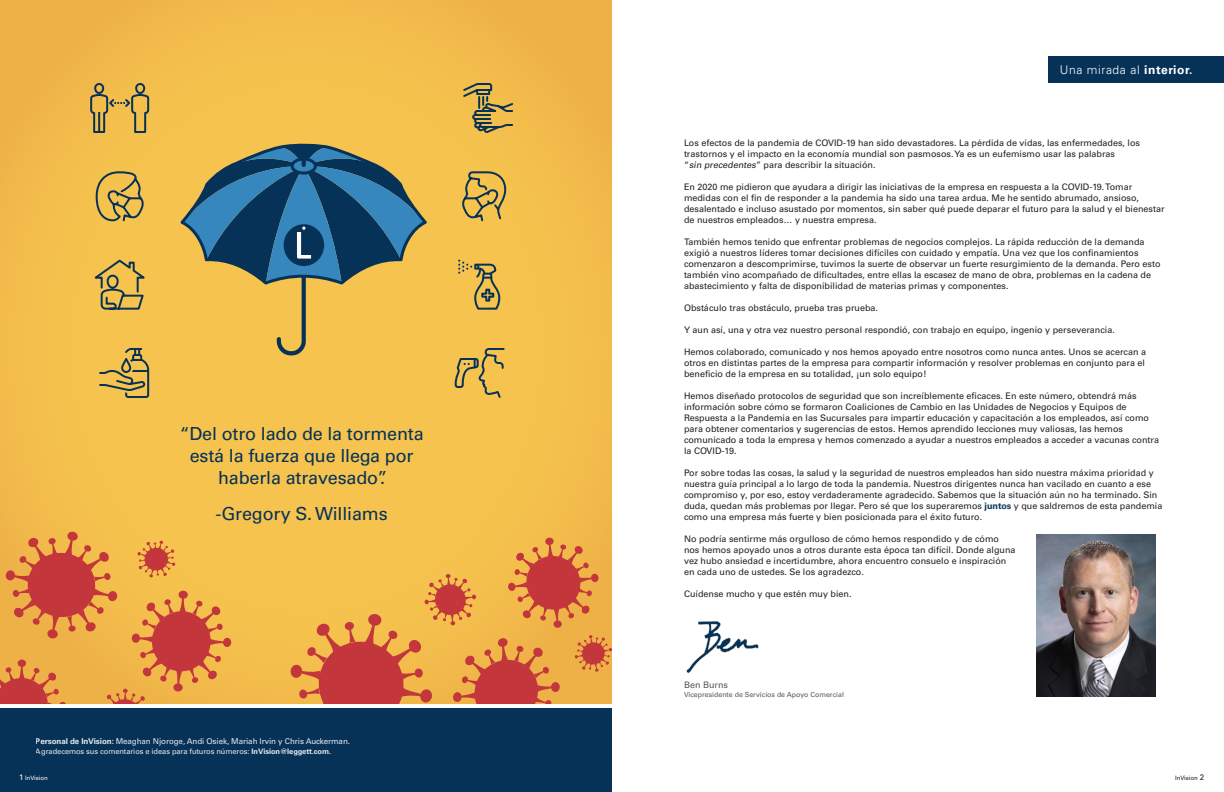
<style>
.page{position:relative;width:1224px;height:792px;background:#fff}
.page>*{position:absolute;margin:0;border:0;box-sizing:border-box;transform-origin:0 0}
.t1{font:18px/22px "Univers";letter-spacing:-.01em;color:#063257;text-align:center}
.t2{font:300 12px "Univers";letter-spacing:.05em;color:#fff}
.t3{font:9px/11px "Univers";color:#231f20}
.t4{font:9px "Univers";color:#57585a}
.t5{font:8px "Univers";letter-spacing:-.01em;color:#fff}
.t6{font:7.5px "Univers";letter-spacing:-.01em;color:#fff}
.t7{font:7px "Univers";color:#57585a}
.t8{font:6px "Univers";letter-spacing:-.01em;color:#fff}
.t9{font:6px "Univers";letter-spacing:-.01em;color:#231f20}
.s1{font-weight:700}
.s2{font-size:8px}
.s3{font-style:italic}
.s4{font-weight:700;color:#073257}
</style>
<div class="page">
<div style="left:0;top:0;width:622px;height:704px;background:linear-gradient(to bottom,#f3bc4c,#f6c24e)"></div>
<svg style="left:0;top:531px;width:231px;height:173px;background:#e49546"></svg>
<svg style="left:290px;top:538px;width:322px;height:166px;background:#e59847"></svg>
<svg style="left:461px;top:151px;width:46px;height:72px;background:#d1ac4e"></svg>
<svg style="left:95px;top:170px;width:50px;height:53px;background:#c4a44f"></svg>
<svg style="left:454px;top:347px;width:52px;height:53px;background:#d1ac4f"></svg>
<svg style="left:458px;top:260px;width:43px;height:51px;background:#c6a54f"></svg>
<svg style="left:462px;top:82px;width:53px;height:53px;background:#bf9f4e"></svg>
<div style="left:94px;top:83px;width:10px;height:11px;border:2px solid #073257;border-radius:4px"></div>
<div style="left:135px;top:83px;width:10px;height:11px;border:2px solid #073257;border-radius:4px"></div>
<svg style="left:89px;top:93px;width:61px;height:41px;background:#c4a24e"></svg>
<svg style="left:89px;top:258px;width:61px;height:53px;background:#cba94f"></svg>
<svg style="left:99px;top:348px;width:50px;height:50px;background:#c0a24f"></svg>
<div style="left:0;top:708px;width:622px;height:84px;background:#063257"></div>
<svg style="left:177px;top:144px;width:253px;height:211px;background:#909065"></svg>
<div style="left:612px;top:0;width:612px;height:792px;background:#fff"></div>
<div style="left:1049px;top:56px;width:175px;height:27px;background:#063257"></div>
<img style="left:1037px;top:534px;width:118px;height:163px">
<img style="left:686px;top:621px;width:73px;height:52px">
<p class="t1" style="left:180px;top:423px;width:246px">“Del otro lado de la tormenta está la fuerza que llega por haberla atravesado”.</p>
<p class="t1" style="left:216px;top:503px;width:174px">-Gregory S. Williams</p>
<p class="t5" style="left:36px;top:737px;width:316px"><span class="s1">Personal de InVision:</span> Meaghan Njoroge, Andi Osiek, Mariah Irvin y Chris Auckerman.</p>
<p class="t6" style="left:36px;top:747px;width:297px">Agradecemos sus comentarios e ideas para futuros números: <span class="s1">InVision@leggett.com.</span></p>
<p class="t8" style="left:19px;top:775px;width:30px"><span class="s2">1</span> InVision</p>
<p class="t2" style="left:1060px;top:63px;width:134px">Una mirada al <span class="s1">interior.</span></p>
<p class="t3" style="left:684px;top:137px;width:458px">Los efectos de la pandemia de COVID-19 han sido devastadores. La pérdida de vidas, las enfermedades, los trastornos y el impacto en la economía mundial son pasmosos. Ya es un eufemismo usar las palabras</p>
<p class="t3" style="left:684px;top:159px;width:193px">“<span class="s3">sin precedentes</span>” para describir la situación.</p>
<p class="t3" style="left:684px;top:181px;width:482px">En 2020 me pidieron que ayudara a dirigir las iniciativas de la empresa en respuesta a la COVID-19. Tomar medidas con el fin de responder a la pandemia ha sido una tarea ardua. Me he sentido abrumado, ansioso, desalentado e incluso asustado por momentos, sin saber qué puede deparar el futuro para la salud y el bienestar de nuestros empleados… y nuestra empresa.</p>
<p class="t3" style="left:684px;top:236px;width:478px">También hemos tenido que enfrentar problemas de negocios complejos. La rápida reducción de la demanda exigió a nuestros líderes tomar decisiones difíciles con cuidado y empatía. Una vez que los confinamientos comenzaron a descomprimirse, tuvimos la suerte de observar un fuerte resurgimiento de la demanda. Pero esto también vino acompañado de dificultades, entre ellas la escasez de mano de obra, problemas en la cadena de abastecimiento y falta de disponibilidad de materias primas y componentes.</p>
<p class="t3" style="left:684px;top:302px;width:196px">Obstáculo tras obstáculo, prueba tras prueba.</p>
<p class="t3" style="left:684px;top:324px;width:432px">Y aun así, una y otra vez nuestro personal respondió, con trabajo en equipo, ingenio y perseverancia.</p>
<p class="t3" style="left:684px;top:346px;width:464px;text-align:justify">Hemos colaborado, comunicado y nos hemos apoyado entre nosotros como nunca antes. Unos se acercan a otros en distintas partes de la empresa para compartir información y resolver problemas en conjunto para el beneficio de la empresa en su totalidad, ¡un solo equipo!</p>
<p class="t3" style="left:684px;top:390px;width:477px">Hemos diseñado protocolos de seguridad que son increíblemente eficaces. En este número, obtendrá más información sobre cómo se formaron Coaliciones de Cambio en las Unidades de Negocios y Equipos de Respuesta a la Pandemia en las Sucursales para impartir educación y capacitación a los empleados, así como para obtener comentarios y sugerencias de estos. Hemos aprendido lecciones muy valiosas, las hemos comunicado a toda la empresa y hemos comenzado a ayudar a nuestros empleados a acceder a vacunas contra la COVID-19.</p>
<p class="t3" style="left:684px;top:467px;width:480px">Por sobre todas las cosas, la salud y la seguridad de nuestros empleados han sido nuestra máxima prioridad y nuestra guía principal a lo largo de toda la pandemia. Nuestros dirigentes nunca han vacilado en cuanto a ese compromiso y, por eso, estoy verdaderamente agradecido. Sabemos que la situación aún no ha terminado. Sin duda, quedan más problemas por llegar. Pero sé que los superaremos <span class="s4">juntos</span> y que saldremos de esta pandemia como una empresa más fuerte y bien posicionada para el éxito futuro.</p>
<p class="t3" style="left:684px;top:533px;width:333px">No podría sentirme más orgulloso de cómo hemos respondido y de cómo nos hemos apoyado unos a otros durante esta época tan difícil. Donde alguna vez hubo ansiedad e incertidumbre, ahora encuentro consuelo e inspiración en cada uno de ustedes. Se los agradezco.</p>
<p class="t3" style="left:684px;top:588px;width:169px">Cuídense mucho y que estén muy bien.</p>
<p class="t4" style="left:684px;top:679px;width:46px">Ben Burns</p>
<p class="t7" style="left:684px;top:690px;width:161px">Vicepresidente de Servicios de Apoyo Comercial</p>
<p class="t9" style="left:1175px;top:775px;width:30px">InVision <span class="s2">2</span></p>
</div>
